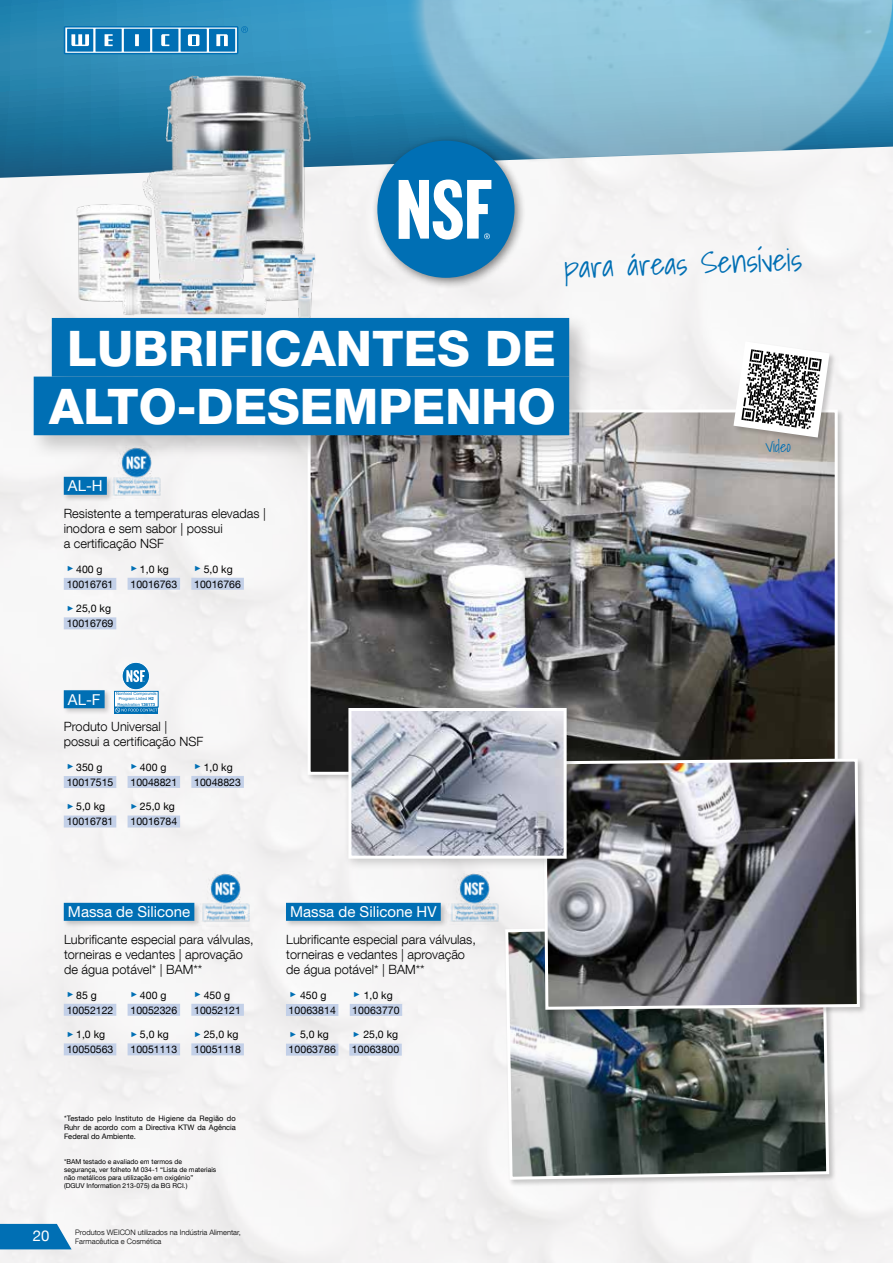
<style>
.page{position:relative;width:893px;height:1263px;background:#fff}
.page>*{position:absolute;margin:0;border:0;box-sizing:border-box;transform-origin:0 0}
.t1{font:800 48.9px/58.7px "Helvetica Neue LT Com";color:#fff;text-align:center}
.t2{font:300 30.6px "Shadows Into";color:#006fb4}
.t3{font:15px "Helvetica Neue LT Com";color:#fff}
.t4{font:300 15px "Shadows Into";color:#006fb4}
.t5{font:300 12.75px/15.3px "Helvetica Neue LT Com";color:#000}
.t6{font:10.5px/15px "Helvetica Neue LT Com";color:#000}
.t7{font:7.5px/9px "Helvetica Neue LT Com";color:#000;text-align:justify}
.t8{font:300 7.5px/9px "Helvetica Neue LT Com";color:#000}
.t9{font:6.75px/8.1px "Helvetica Neue LT Com";color:#000}
.t10{font:4.2px/5.1px "Helvetica Neue LT Com";color:#006fb4;text-align:center}
.s1{font-family:"Arial";font-size:7.5px;color:#006fb4}
.s2{font-weight:700}
</style>
<div class="page">
<div style="left:0;top:178px;width:893px;height:1085px;background:#f5f4f4"></div>
<svg style="left:0;top:0;width:774px;height:178px"></svg>
<img style="left:404px;top:0;width:370px;height:163px">
<img style="left:74px;top:63px;width:238px;height:250px">
<img style="left:287px;top:250px;width:36px;height:63px">
<img style="left:312px;top:413px;width:522px;height:358px">
<div style="left:372px;top:134px;width:155px;height:156px;background:#000;opacity:.5"></div>
<div style="left:377px;top:141px;width:137px;height:137px;background:#006fb4;border-radius:50%"></div>
<svg style="left:399px;top:180px;width:92px;height:60px"></svg>
<div style="left:504px;top:922px;width:333px;height:265px;background:#000;opacity:.2"></div>
<img style="left:504px;top:922px;width:327px;height:259px">
<div style="left:541px;top:757px;width:326px;height:260px;background:#000;opacity:.2"></div>
<svg style="left:542px;top:757px;width:319px;height:254px"></svg>
<div style="left:342px;top:702px;width:237px;height:168px;background:#000;opacity:.2"></div>
<img style="left:352px;top:712px;width:211px;height:143px">
<div style="left:348px;top:708px;width:219px;height:151px;border:3px solid #fff"></div>
<svg style="left:774px;top:0;width:119px;height:607px;fill:#f3f2f3"></svg>
<svg style="left:892px;top:534px;width:1px;height:64px"></svg>
<div style="left:62px;top:688px;width:50px;height:27px;background:#000;opacity:.2"></div>
<div style="left:64px;top:690px;width:41px;height:18px;background:#006fb4"></div>
<div style="left:122px;top:662px;width:28px;height:28px;background:#006fb4;border-radius:50%"></div>
<div style="left:122px;top:662px;width:28px;height:28px;border:1px solid #fff;border-radius:50%"></div>
<svg style="left:126px;top:670px;width:19px;height:12px"></svg>
<div style="left:114px;top:691px;width:44px;height:16px;background:#fff"></div>
<div style="left:114px;top:691px;width:44px;height:16px;border:1px solid #006fb4"></div>
<div style="left:114px;top:707px;width:44px;height:6px;background:#006fb4"></div>
<svg style="left:115px;top:708px;width:42px;height:4px"></svg>
<div style="left:128px;top:776px;width:52px;height:12px;background:#c3d0e8"></div>
<div style="left:191px;top:776px;width:53px;height:12px;background:#c3d0e8"></div>
<div style="left:62px;top:475px;width:53px;height:27px;background:#000;opacity:.2"></div>
<div style="left:64px;top:477px;width:43px;height:18px;background:#006fb4"></div>
<img style="left:108px;top:460px;width:57px;height:40px">
<div style="left:28px;top:313px;width:566px;height:147px;background:#000;opacity:.2"></div>
<div style="left:52px;top:318px;width:517px;height:59px;background:#006fb4"></div>
<div style="left:34px;top:377px;width:535px;height:58px;background:#006fb4"></div>
<div style="left:732px;top:340px;width:105px;height:105px;background:#000;opacity:.2"></div>
<svg style="left:733px;top:341px;width:97px;height:96px"></svg>
<div style="left:62px;top:901px;width:140px;height:27px;background:#000;opacity:.2"></div>
<div style="left:64px;top:903px;width:130px;height:18px;background:#006fb4"></div>
<div style="left:285px;top:901px;width:163px;height:27px;background:#000;opacity:.2"></div>
<div style="left:286px;top:903px;width:155px;height:18px;background:#006fb4"></div>
<img style="left:197px;top:871px;width:57px;height:55px">
<div style="left:64px;top:578px;width:52px;height:12px;background:#c3d0e8"></div>
<div style="left:128px;top:578px;width:52px;height:12px;background:#c3d0e8"></div>
<div style="left:191px;top:578px;width:53px;height:12px;background:#c3d0e8"></div>
<div style="left:64px;top:617px;width:52px;height:12px;background:#c3d0e8"></div>
<div style="left:64px;top:776px;width:52px;height:12px;background:#c3d0e8"></div>
<div style="left:64px;top:815px;width:52px;height:12px;background:#c3d0e8"></div>
<div style="left:128px;top:815px;width:52px;height:12px;background:#c3d0e8"></div>
<div style="left:64px;top:1004px;width:52px;height:12px;background:#c3d0e8"></div>
<div style="left:191px;top:1004px;width:53px;height:12px;background:#c3d0e8"></div>
<div style="left:64px;top:1043px;width:52px;height:12px;background:#c3d0e8"></div>
<div style="left:128px;top:1004px;width:52px;height:12px;background:#c3d0e8"></div>
<div style="left:128px;top:1043px;width:52px;height:12px;background:#c3d0e8"></div>
<div style="left:191px;top:1043px;width:53px;height:12px;background:#c3d0e8"></div>
<img style="left:447px;top:871px;width:57px;height:55px">
<div style="left:286px;top:1004px;width:52px;height:12px;background:#c3d0e8"></div>
<div style="left:350px;top:1004px;width:52px;height:12px;background:#c3d0e8"></div>
<div style="left:349px;top:1044px;width:53px;height:12px;background:#c3d0e8"></div>
<div style="left:286px;top:1044px;width:52px;height:12px;background:#c3d0e8"></div>
<svg style="left:0;top:1224px;width:72px;height:25px"></svg>
<svg style="left:64px;top:26px;width:184px;height:28px"></svg>
<h2 class="t2" style="left:563px;top:242px;width:239px;rotate:-2deg">para áreas Sensíveis</h2>
<h1 class="t1" style="left:49px;top:319px;width:508px">LUBRIFICANTES DE<br>ALTO-DESEMPENHO</h1>
<p class="t3" style="left:68px;top:477px;width:36px">AL-H</p>
<p class="t5" style="left:64px;top:505px;width:204px">Resistente a temperaturas elevadas | inodora e sem sabor | possui<br>a certificação NSF</p>
<p class="t6" style="left:67px;top:561px;width:48px"><span class="s1">►</span> 400 g<br>10016761</p>
<p class="t6" style="left:130px;top:561px;width:48px"><span class="s1">►</span> 1,0 kg<br>10016763</p>
<p class="t6" style="left:194px;top:561px;width:48px"><span class="s1">►</span> 5,0 kg<br>10016766</p>
<p class="t6" style="left:67px;top:601px;width:48px"><span class="s1">►</span> 25,0 kg<br>10016769</p>
<p class="t4" style="left:765px;top:434px;width:27px">Video</p>
<p class="t3" style="left:68px;top:690px;width:34px">AL-F</p>
<p class="t10" style="left:116px;top:691px;width:42px">Nonfood Compounds<br>Program Listed <span class="s2">H2<br></span>Registration <span class="s2">136173</span></p>
<p class="t5" style="left:64px;top:719px;width:141px">Produto Universal | possui a certificação NSF</p>
<p class="t6" style="left:130px;top:759px;width:48px"><span class="s1">►</span> 400 g<br>10048821</p>
<p class="t6" style="left:194px;top:759px;width:48px"><span class="s1">►</span> 1,0 kg<br>10048823</p>
<p class="t6" style="left:67px;top:759px;width:48px"><span class="s1">►</span> 350 g<br>10017515</p>
<p class="t6" style="left:67px;top:799px;width:48px"><span class="s1">►</span> 5,0 kg<br>10016781</p>
<p class="t6" style="left:130px;top:799px;width:48px"><span class="s1">►</span> 25,0 kg<br>10016784</p>
<p class="t3" style="left:68px;top:903px;width:124px">Massa de Silicone</p>
<p class="t3" style="left:290px;top:903px;width:148px">Massa de Silicone HV</p>
<p class="t5" style="left:64px;top:931px;width:191px">Lubrificante especial para válvulas, torneiras e vedantes | aprovação de água potável* | BAM**</p>
<p class="t5" style="left:286px;top:931px;width:191px">Lubrificante especial para válvulas, torneiras e vedantes | aprovação de água potável* | BAM**</p>
<p class="t6" style="left:67px;top:987px;width:48px"><span class="s1">►</span> 85 g<br>10052122</p>
<p class="t6" style="left:194px;top:987px;width:48px"><span class="s1">►</span> 450 g<br>10052121</p>
<p class="t6" style="left:67px;top:1027px;width:48px"><span class="s1">►</span> 1,0 kg<br>10050563</p>
<p class="t6" style="left:130px;top:987px;width:48px"><span class="s1">►</span> 400 g<br>10052326</p>
<p class="t6" style="left:130px;top:1027px;width:48px"><span class="s1">►</span> 5,0 kg<br>10051113</p>
<p class="t6" style="left:194px;top:1027px;width:48px"><span class="s1">►</span> 25,0 kg<br>10051118</p>
<p class="t6" style="left:288px;top:987px;width:49px"><span class="s1">►</span> 450 g<br>10063814</p>
<p class="t6" style="left:352px;top:987px;width:49px"><span class="s1">►</span> 1,0 kg<br>10063770</p>
<p class="t6" style="left:352px;top:1027px;width:49px"><span class="s1">►</span> 25,0 kg<br>10063800</p>
<p class="t6" style="left:288px;top:1027px;width:49px"><span class="s1">►</span> 5,0 kg<br>10063786</p>
<p class="t3" style="left:33px;top:1226px;width:18px">20</p>
<p class="t7" style="left:64px;top:1113px;width:173px">*Testado pelo Instituto de Higiene da Região do Ruhr de acordo com a Directiva KTW da Agência Federal do Ambiente.</p>
<p class="t9" style="left:64px;top:1157px;width:154px">*BAM testado e avaliado em termos de segurança, ver folheto M 034-1 “Lista de materiais não metálicos para utilização em oxigénio”<br>(DGUV Information 213-075) da BG RCI.)</p>
<p class="t8" style="left:75px;top:1227px;width:167px">Produtos WEICON utilizados na Indústria Alimentar,<br>Farmacêutica e Cosmética</p>
</div>
